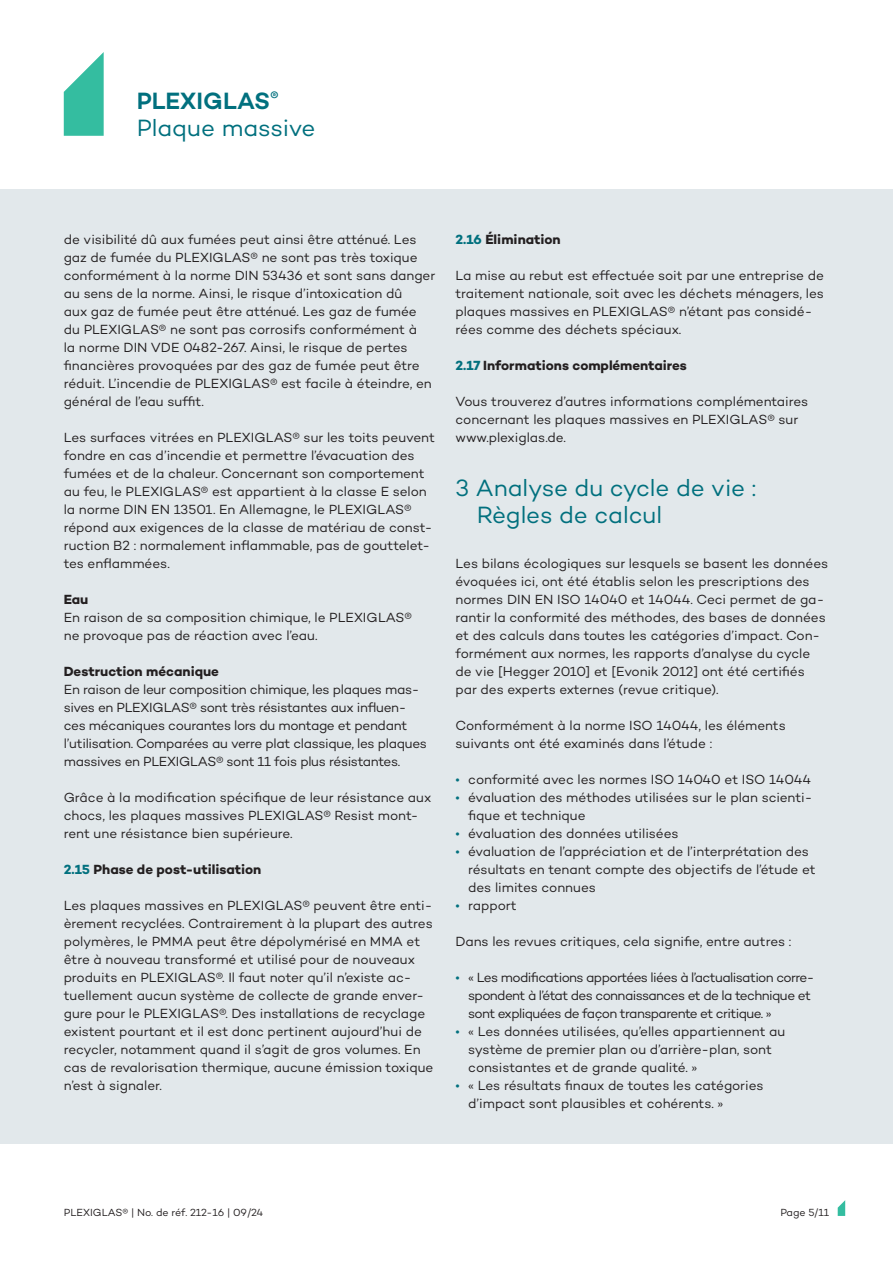
<style>
.page{position:relative;width:893px;height:1263px;background:#fff}
.page>*{position:absolute;margin:0;border:0;box-sizing:border-box;transform-origin:0 0}
.Headline_3{font:24px/27px "Campton";letter-spacing:-.005em;color:#01707e}
.Fließtext{font:13.5px/18px "Campton";letter-spacing:-.005em;color:#231f20}
.Fließtext-2{font:13.5px/18px "Campton";letter-spacing:-.025em;color:#231f20}
.Fließtext-3{font:13.5px/18px "Campton";letter-spacing:-.045em;color:#231f20}
.Headline_4___Fließtext{font:700 13.5px "Campton";color:#231f20}
.Fließtext-4{font:700 13.5px "Campton";color:#231f20}
.t1{font:10.5px "Campton";color:#231f20}
.s1{font-weight:600}
.s2{font-weight:700}
.s3{color:#01707e}
</style>
<div class="page">
<div style="left:0;top:190px;width:893px;height:954px;background:#e2e8eb"></div>
<svg style="left:838px;top:1200px;width:7px;height:16px"></svg>
<svg style="left:64px;top:52px;width:40px;height:84px"></svg>
<h1 class="Headline_3" style="left:137px;top:87px;width:180px"><span class="s1">PLEXIGLAS</span><sup>®<br></sup>Plaque massive</h1>
<p class="Fließtext" style="left:64px;top:230px;width:373px">de visibilité dû aux fumées peut ainsi être atténué. Les gaz de fumée du PLEXIGLAS® ne sont pas très toxique conformément à la norme DIN 53436 et sont sans danger au sens de la norme. Ainsi, le risque d’intoxication dû<br>aux gaz de fumée peut être atténué. Les gaz de fumée du PLEXIGLAS® ne sont pas corrosifs conformément à<br>la norme DIN VDE 0482-267. Ainsi, le risque de pertes financières provoquées par des gaz de fumée peut être réduit. L’incendie de PLEXIGLAS® est facile à éteindre, en général de l’eau suffit.</p>
<p class="Fließtext" style="left:64px;top:428px;width:373px">Les surfaces vitrées en PLEXIGLAS® sur les toits peuvent fondre en cas d’incendie et permettre l’évacuation des fumées et de la chaleur. Concernant son comportement au feu, le PLEXIGLAS® est appartient à la classe E selon la norme DIN EN 13501. En Allemagne, le PLEXIGLAS® répond aux exigences de la classe de matériau de const&shy;ruction B2 : normalement inflammable, pas de gouttelet&shy;tes enflammées.</p>
<p class="Fließtext" style="left:64px;top:590px;width:350px"><span class="s2">Eau<br></span>En raison de sa composition chimique, le PLEXIGLAS® ne provoque pas de réaction avec l’eau.</p>
<p class="Fließtext-2" style="left:64px;top:662px;width:365px"><span class="s2">Destruction mécanique<br></span>En raison de leur composition chimique, les plaques mas&shy;sives en PLEXIGLAS® sont très résistantes aux influen&shy;ces mécaniques courantes lors du montage et pendant l’utilisation. Comparées au verre plat classique, les plaques massives en PLEXIGLAS® sont 11 fois plus résistantes.</p>
<p class="Fließtext" style="left:64px;top:788px;width:369px">Grâce à la modification spécifique de leur résistance aux chocs, les plaques massives PLEXIGLAS® Resist mont&shy;rent une résistance bien supérieure.</p>
<p class="Fließtext-4" style="left:64px;top:861px;width:199px"><span class="s3">2.15</span> Phase de post-utilisation</p>
<p class="Fließtext" style="left:64px;top:896px;width:371px">Les plaques massives en PLEXIGLAS® peuvent être enti&shy;èrement recyclées. Contrairement à la plupart des autres polymères, le PMMA peut être dépolymérisé en MMA et être à nouveau transformé et utilisé pour de nouveaux produits en PLEXIGLAS®. Il faut noter qu’il n’existe ac&shy;tuellement aucun système de collecte de grande enver&shy;gure pour le PLEXIGLAS®. Des installations de recyclage existent pourtant et il est donc pertinent aujourd’hui de recycler, notamment quand il s’agit de gros volumes. En cas de revalorisation thermique, aucune émission toxique n’est à signaler.</p>
<p class="Headline_4___Fließtext" style="left:455px;top:231px;width:107px"><span class="s3">2.16</span> Élimination</p>
<p class="Fließtext" style="left:455px;top:266px;width:370px">La mise au rebut est effectuée soit par une entreprise de traitement nationale, soit avec les déchets ménagers, les plaques massives en PLEXIGLAS® n’étant pas considé&shy;rées comme des déchets spéciaux.</p>
<p class="Headline_4___Fließtext" style="left:455px;top:357px;width:233px"><span class="s3">2.17</span> Informations complémentaires</p>
<p class="Fließtext" style="left:455px;top:392px;width:354px">Vous trouverez d’autres informations complémentaires concernant les plaques massives en PLEXIGLAS® sur www.plexiglas.de.</p>
<p class="Headline_3" style="left:477px;top:474px;width:281px;text-indent:-21px">3 Analyse du cycle de vie :<br>Règles de calcul</p>
<p class="Fließtext" style="left:455px;top:554px;width:374px">Les bilans écologiques sur lesquels se basent les données évoquées ici, ont été établis selon les prescriptions des normes DIN EN ISO 14040 et 14044. Ceci permet de ga&shy;rantir la conformité des méthodes, des bases de données et des calculs dans toutes les catégories d’impact. Con&shy;formément aux normes, les rapports d’analyse du cycle de vie [Hegger 2010] et [Evonik 2012] ont été certifiés par des experts externes (revue critique).</p>
<p class="Fließtext" style="left:455px;top:716px;width:332px">Conformément à la norme ISO 14044, les éléments suivants ont été examinés dans l’étude :</p>
<p class="Fließtext" style="left:455px;top:770px;width:357px"><span class="s3">•</span> conformité avec les normes ISO 14040 et ISO 14044</p>
<p class="Fließtext" style="left:468px;top:788px;width:346px;text-indent:-13px"><span class="s3">•</span> évaluation des méthodes utilisées sur le plan scienti&shy;fique et technique</p>
<p class="Fließtext" style="left:455px;top:824px;width:224px"><span class="s3">•</span> évaluation des données utilisées</p>
<p class="Fließtext" style="left:468px;top:842px;width:349px;text-indent:-13px"><span class="s3">•</span> évaluation de l’appréciation et de l’interprétation des résultats en tenant compte des objectifs de l’étude et des limites connues</p>
<p class="Fließtext" style="left:455px;top:896px;width:63px"><span class="s3">•</span> rapport</p>
<p class="Fließtext" style="left:455px;top:932px;width:337px">Dans les revues critiques, cela signifie, entre autres :</p>
<p class="Fließtext-3" style="left:468px;top:968px;width:348px;text-indent:-13px"><span class="s3">•</span> « Les modifications apportées liées à l’actualisation corre&shy;spondent à l’état des connaissances et de la technique et sont expliquées de façon transparente et critique. »</p>
<p class="Fließtext" style="left:468px;top:1022px;width:319px;text-indent:-13px"><span class="s3">•</span> « Les données utilisées, qu’elles appartiennent au système de premier plan ou d’arrière-plan, sont consistantes et de grande qualité. »</p>
<p class="Fließtext" style="left:468px;top:1076px;width:297px;text-indent:-13px"><span class="s3">•</span> « Les résultats finaux de toutes les catégories d’impact sont plausibles et cohérents. »</p>
<p class="t1" style="left:64px;top:1206px;width:201px">PLEXIGLAS® | No. de réf. 212-16 | 09/24</p>
<p class="t1" style="left:780px;top:1206px;width:50px">Page 5/11</p>
</div>
